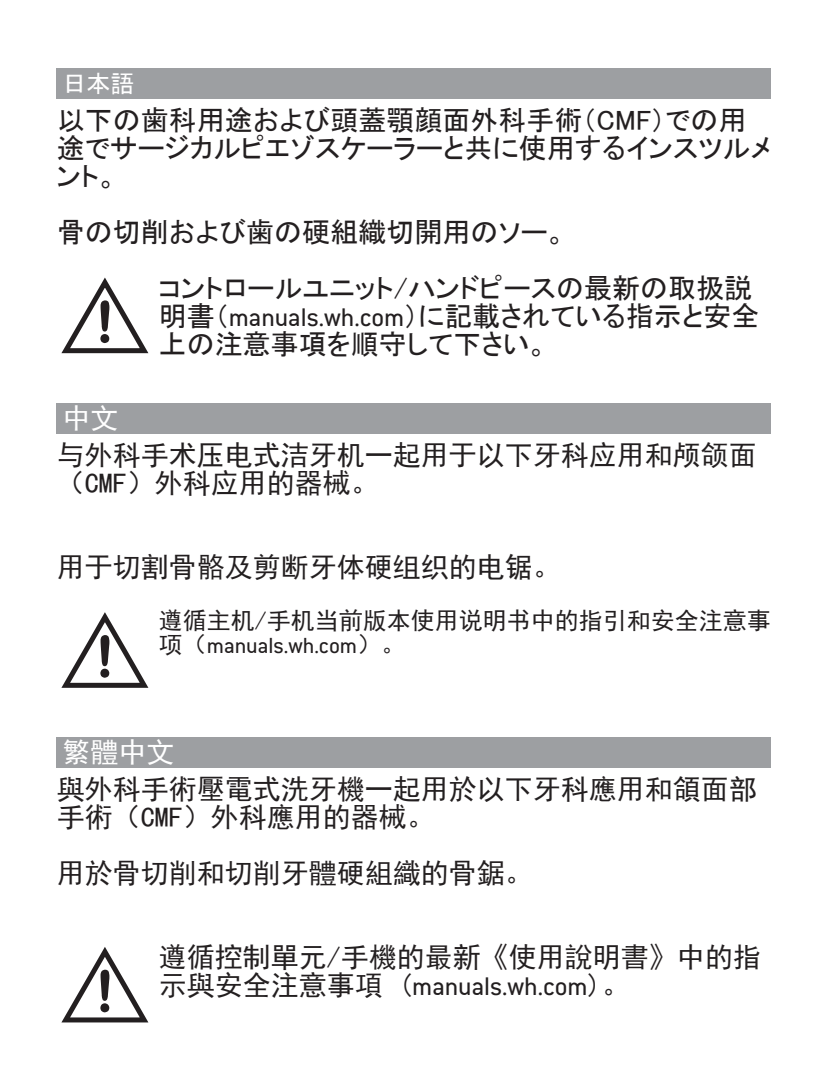
<style>
.page{position:relative;width:828px;height:1089px;background:#fff}
.page>*{position:absolute;margin:0;border:0;box-sizing:border-box;transform-origin:0 0}
.t1{font:28px/28px "MS P Gothic";color:#231f20}
.t2{font:28px/28px "Sim Hei";color:#231f20}
.t3{font:28px "Conduit ITC Pro";color:#231f20}
.t4{font:28px "Sim Hei";color:#fff}
.t5{font:24px "Sim Hei";color:#231f20}
.t6{font:24px "Conduit ITC Pro";color:#231f20}
.t7{font:24px "MS P Gothic";color:#fff}
.s1{font-family:"Conduit ITC Pro"}
.s2{font-family:"Sim Hei"}
</style>
<div class="page">
<div style="left:57px;top:68px;width:714px;height:31px;background:#9d9fa2"></div>
<div style="left:57px;top:403px;width:714px;height:30px;background:#9d9fa2"></div>
<div style="left:57px;top:737px;width:714px;height:31px;background:#9d9fa2"></div>
<svg style="left:61px;top:277px;width:87px;height:76px"></svg>
<svg style="left:61px;top:612px;width:87px;height:76px"></svg>
<svg style="left:61px;top:947px;width:87px;height:75px"></svg>
<p class="t7" style="left:62px;top:71px;width:73px">日本語</p>
<p class="t1" style="left:57px;top:105px;width:715px">以下の歯科用途および頭蓋顎顔面外科手術（CMF）での用途でサージカルピエゾスケーラーと共に使用するインスツルメント。</p>
<p class="t1" style="left:159px;top:203px;width:595px;line-height:56px;text-indent:-102px">骨の切削および歯の硬組織切開用のソー。<br>コントロールユニット/ハンドピースの最新の取扱説</p>
<p class="t1" style="left:159px;top:301px;width:602px">明書（<span class="s1">manuals.wh.com</span>）に記載されている指示と安全上の注意事項を順守して下さい。</p>
<p class="t4" style="left:62px;top:403px;width:57px">中文</p>
<p class="t2" style="left:57px;top:440px;width:702px">与外科手术压电式洁牙机一起用于以下牙科应用和颅颌面（CMF）外科应用的器械。</p>
<p class="t2" style="left:57px;top:552px;width:506px">用于切割骨骼及剪断牙体硬组织的电锯。</p>
<p class="t5" style="left:159px;top:608px;width:613px">遵循主机/手机当前版本使用说明书中的指引和安全注意事</p>
<p class="t6" style="left:159px;top:632px;width:248px"><span class="s2">项（</span>manuals.wh.com<span class="s2">）。</span></p>
<p class="t4" style="left:62px;top:738px;width:113px">繁體中文</p>
<p class="t2" style="left:57px;top:775px;width:702px">與外科手術壓電式洗牙機一起用於以下牙科應用和頜面部手術（CMF）外科應用的器械。</p>
<p class="t2" style="left:57px;top:859px;width:478px">用於骨切削和切削牙體硬組織的骨鋸。</p>
<p class="t2" style="left:159px;top:943px;width:604px">遵循控制單元/手機的最新《使用說明書》中的指</p>
<p class="t3" style="left:159px;top:971px;width:472px"><span class="s2">示與安全注意事項 (</span>manuals.wh.com<span class="s2">)。</span></p>
</div>
